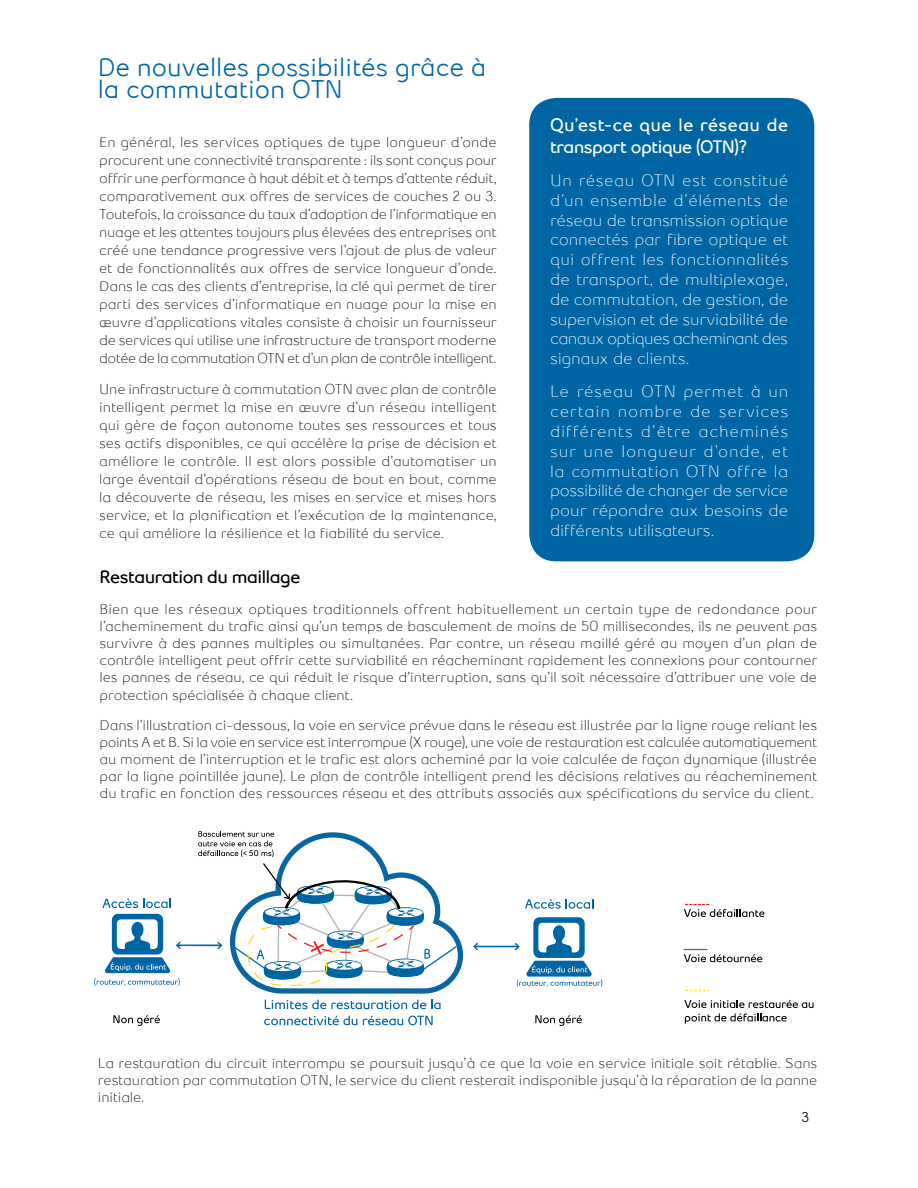
<style>
.page{position:relative;width:918px;height:1188px;background:#fff}
.page>*{position:absolute;margin:0;border:0;box-sizing:border-box;transform-origin:0 0}
.t1{font:600 25.5px/22.5px "Bell Slim";color:#0066a4}
.t2{font:700 18px/21.6px "Bell Slim";letter-spacing:-.015em;color:#fff}
.t3{font:700 18px "Bell Slim";letter-spacing:-.02em;color:#000}
.t4{font:16.5px/19.8px "Bell Slim";letter-spacing:-.02em;color:#fff;text-align:justify}
.t5{font:14.25px/18px "Bell Slim";letter-spacing:-.01em;color:#000;text-align:justify}
.t6{font:600 14.25px "Bell Slim";color:#000}
</style>
<div class="page">
<div style="left:529px;top:98px;width:285px;height:463px;background:#0066a3;border-radius:27px"></div>
<svg style="left:684px;top:1000px;width:130px;height:24px"></svg>
<svg style="left:686px;top:990px;width:23px;height:1px"></svg>
<svg style="left:535px;top:1015px;width:47px;height:11px"></svg>
<svg style="left:113px;top:1015px;width:47px;height:11px"></svg>
<svg style="left:525px;top:899px;width:68px;height:10px"></svg>
<svg style="left:265px;top:1000px;width:176px;height:9px"></svg>
<svg style="left:264px;top:1016px;width:93px;height:9px"></svg>
<svg style="left:363px;top:1016px;width:70px;height:9px"></svg>
<svg style="left:473px;top:917px;width:129px;height:70px"></svg>
<svg style="left:94px;top:831px;width:369px;height:163px"></svg>
<svg style="left:684px;top:904px;width:81px;height:13px"></svg>
<svg style="left:683px;top:949px;width:79px;height:13px"></svg>
<h1 class="t1" style="left:98px;top:55px;width:390px">De nouvelles possibilités grâce à la commutation OTN</h1>
<p class="t5" style="left:99px;top:133px;width:399px">En général, les services optiques de type longueur d’onde procurent une connectivité transparente : ils sont conçus pour offrir une performance à haut débit et à temps d’attente réduit, comparativement aux offres de services de couches 2 ou 3.<br>Toutefois, la croissance du taux d’adoption de l’informatique en nuage et les attentes toujours plus élevées des entreprises ont créé une tendance progressive vers l’ajout de plus de valeur et de fonctionnalités aux offres de service longueur d’onde.<br>Dans le cas des clients d’entreprise, la clé qui permet de tirer parti des services d’informatique en nuage pour la mise en œuvre d’applications vitales consiste à choisir un fournisseur de services qui utilise une infrastructure de transport moderne dotée de la commutation OTN et d’un plan de contrôle intelligent.</p>
<p class="t5" style="left:99px;top:380px;width:399px">Une infrastructure à commutation OTN avec plan de contrôle intelligent permet la mise en œuvre d’un réseau intelligent qui gère de façon autonome toutes ses ressources et tous ses actifs disponibles, ce qui accélère la prise de décision et améliore le contrôle. Il est alors possible d’automatiser un large éventail d’opérations réseau de bout en bout, comme la découverte de réseau, les mises en service et mises hors service, et la planification et l’exécution de la maintenance, ce qui améliore la résilience et la fiabilité du service.</p>
<p class="t2" style="left:550px;top:114px;width:239px">Qu’est-ce que le réseau de transport optique (OTN)?</p>
<p class="t4" style="left:550px;top:170px;width:240px">Un réseau OTN est constitué d’un ensemble d’éléments de réseau de transmission optique connectés par fibre optique et qui offrent les fonctionnalités de transport, de multiplexage, de commutation, de gestion, de supervision et de surviabilité de canaux optiques acheminant des signaux de clients.</p>
<p class="t4" style="left:550px;top:382px;width:240px">Le réseau OTN permet à un certain nombre de services différents d’être acheminés sur une longueur d’onde, et la commutation OTN offre la possibilité de changer de service pour répondre aux besoins de différents utilisateurs.</p>
<p class="t3" style="left:100px;top:566px;width:202px">Restauration du maillage</p>
<p class="t5" style="left:100px;top:600px;width:719px;line-height:17.1px">Bien que les réseaux optiques traditionnels offrent habituellement un certain type de redondance pour l’acheminement du trafic ainsi qu’un temps de basculement de moins de 50 millisecondes, ils ne peuvent pas survivre à des pannes multiples ou simultanées. Par contre, un réseau maillé géré au moyen d’un plan de contrôle intelligent peut offrir cette surviabilité en réacheminant rapidement les connexions pour contourner les pannes de réseau, ce qui réduit le risque d’interruption, sans qu’il soit nécessaire d’attribuer une voie de protection spécialisée à chaque client.</p>
<p class="t5" style="left:100px;top:717px;width:719px;line-height:17.1px">Dans l’illustration ci-dessous, la voie en service prévue dans le réseau est illustrée par la ligne rouge reliant les points A et B. Si la voie en service est interrompue (X rouge), une voie de restauration est calculée automatiquement au moment de l’interruption et le trafic est alors acheminé par la voie calculée de façon dynamique (illustrée par la ligne pointillée jaune). Le plan de contrôle intelligent prend les décisions relatives au réacheminement du trafic en fonction des ressources réseau et des attributs associés aux spécifications du service du client.</p>
<p class="t5" style="left:98px;top:1054px;width:721px;line-height:17.1px">La restauration du circuit interrompu se poursuit jusqu’à ce que la voie en service initiale soit rétablie. Sans restauration par commutation OTN, le service du client resterait indisponible jusqu’à la réparation de la panne initiale.</p>
<p class="t6" style="left:801px;top:1109px;width:10px">3</p>
</div>
